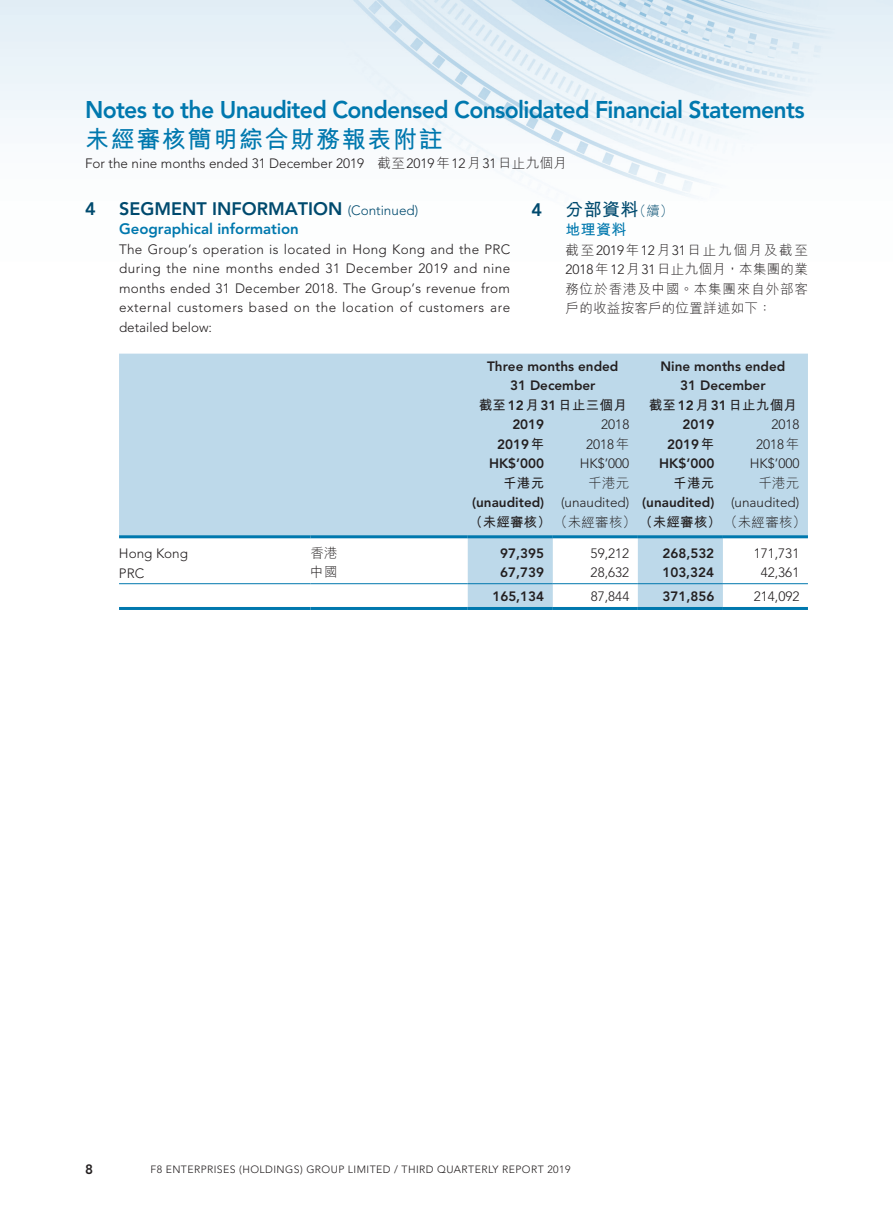
<style>
.page{position:relative;width:893px;height:1212px;background:#fff}
.page>*{position:absolute;margin:0;border:0;box-sizing:border-box;transform-origin:0 0}
.t1{font:800 24px "Avenir LT Std";letter-spacing:-.03em;color:#0078ae;scale:.96 1}
.t2{font:700 24px "M Hei HK";letter-spacing:.07em;color:#0078ae}
.t3{font:800 18px "Avenir LT Std";color:#004a6e}
.t4{font:700 18px "M Hei HK";color:#004a6e}
.t5{font:800 15px "Avenir LT Std";color:#0078ae}
.t6{font:700 15px "M Hei HK";color:#0078ae}
.t7{font:300 13.5px/19.5px "Avenir LT Std";color:#231f20;text-align:justify}
.t8{font:800 13.5px/19.5px "Avenir LT Std";color:#231f20;text-align:center}
.t9{font:300 13.5px/19.5px "M Hei HK";letter-spacing:.02em;color:#231f20;text-align:justify}
.t10{font:700 13.5px "M Hei HK";letter-spacing:.02em;color:#231f20}
.t11{font:300 10.5px "Avenir LT Std";letter-spacing:.04em;color:#231f20}
.s1{font-family:"M Hei HK"}
.s2{font-weight:300;font-size:13.5px}
.s3{font-family:"Avenir LT Std";font-weight:800}
.s4{font-family:"M Hei HK";font-weight:700}
.s5{font-weight:300}
.s6{font-family:"Avenir LT Std"}
</style>
<div class="page">
<img style="left:0;top:0;width:893px;height:354px">
<svg style="left:119px;top:354px;width:689px;height:253px;fill:#bdd9ea"></svg>
<hr style="left:119px;top:535px;width:191px;height:3px;background:#0078ae">
<hr style="left:310px;top:535px;width:158px;height:3px;background:#0078ae">
<hr style="left:468px;top:535px;width:85px;height:3px;background:#0078ae">
<hr style="left:553px;top:535px;width:85px;height:3px;background:#0078ae">
<hr style="left:638px;top:535px;width:85px;height:3px;background:#0078ae">
<hr style="left:723px;top:535px;width:85px;height:3px;background:#0078ae">
<hr style="left:119px;top:583px;width:191px;height:1px;background:#0078ae">
<hr style="left:310px;top:583px;width:158px;height:1px;background:#0078ae">
<hr style="left:468px;top:583px;width:85px;height:1px;background:#0078ae">
<hr style="left:553px;top:583px;width:85px;height:1px;background:#0078ae">
<hr style="left:638px;top:583px;width:85px;height:1px;background:#0078ae">
<hr style="left:723px;top:583px;width:85px;height:1px;background:#0078ae">
<hr style="left:119px;top:607px;width:191px;height:3px;background:#0078ae">
<hr style="left:310px;top:607px;width:158px;height:3px;background:#0078ae">
<hr style="left:468px;top:607px;width:85px;height:3px;background:#0078ae">
<hr style="left:553px;top:607px;width:85px;height:3px;background:#0078ae">
<hr style="left:638px;top:607px;width:85px;height:3px;background:#0078ae">
<hr style="left:723px;top:607px;width:85px;height:3px;background:#0078ae">
<h1 class="t1" style="left:85px;top:95px;width:751px">Notes to the Unaudited Condensed Consolidated Financial Statements</h1>
<h1 class="t2" style="left:85px;top:121px;width:359px">未經審核簡明綜合財務報表附註</h1>
<p class="t7" style="left:85px;top:154px;width:483px">For the nine months ended 31 December 2019 <span class="s1">截至</span>2019<span class="s1">年</span>12<span class="s1">月</span>31<span class="s1">日止九個月</span></p>
<h2 class="t3" style="left:85px;top:198px;width:12px">4</h2>
<h2 class="t3" style="left:119px;top:198px;width:301px">SEGMENT INFORMATION <span class="s2">(Continued)</span></h2>
<p class="t5" style="left:119px;top:220px;width:181px">Geographical information</p>
<p class="t7" style="left:119px;top:239px;width:393px">The Group’s operation is located in Hong Kong and the PRC during the nine months ended 31 December 2019 and nine months ended 31 December 2018. The Group’s revenue from external customers based on the location of customers are detailed below:</p>
<p class="t8" style="left:487px;top:356px;width:133px">Three months ended<br>31 December</p>
<p class="t8" style="left:660px;top:356px;width:126px">Nine months ended<br>31 December</p>
<p class="t10" style="left:479px;top:396px;width:150px">截至<span class="s3">12</span>月<span class="s3">31</span>日止三個月</p>
<p class="t10" style="left:649px;top:396px;width:150px">截至<span class="s3">12</span>月<span class="s3">31</span>日止九個月</p>
<p class="t8" style="left:512px;top:415px;width:33px">2019</p>
<p class="t7" style="left:601px;top:415px;width:30px">2018</p>
<p class="t8" style="left:682px;top:415px;width:33px">2019</p>
<p class="t7" style="left:771px;top:415px;width:30px">2018</p>
<p class="t8" style="left:497px;top:435px;width:49px">2019<span class="s4">年</span></p>
<p class="t7" style="left:586px;top:435px;width:45px">2018<span class="s1">年</span></p>
<p class="t8" style="left:667px;top:435px;width:49px">2019<span class="s4">年</span></p>
<p class="t7" style="left:756px;top:435px;width:45px">2018<span class="s1">年</span></p>
<p class="t8" style="left:489px;top:454px;width:57px">HK$’000</p>
<p class="t7" style="left:580px;top:454px;width:51px">HK$’000</p>
<p class="t8" style="left:659px;top:454px;width:57px">HK$’000</p>
<p class="t7" style="left:750px;top:454px;width:51px">HK$’000</p>
<p class="t10" style="left:503px;top:474px;width:43px">千港元</p>
<p class="t9" style="left:588px;top:473px;width:43px">千港元</p>
<p class="t10" style="left:673px;top:474px;width:43px">千港元</p>
<p class="t9" style="left:758px;top:473px;width:43px">千港元</p>
<p class="t8" style="left:472px;top:493px;width:329px">(unaudited) <span class="s5">(unaudited)</span> (unaudited) <span class="s5">(unaudited)</span></p>
<p class="t10" style="left:469px;top:513px;width:338px">（未經審核）<span class="s5">（未經審核）</span>（未經審核）<span class="s5">（未經審核）</span></p>
<p class="t7" style="left:119px;top:543px;width:71px">Hong Kong</p>
<p class="t9" style="left:310px;top:543px;width:29px">香港</p>
<p class="t8" style="left:500px;top:543px;width:45px">97,395</p>
<p class="t7" style="left:591px;top:543px;width:40px">59,212</p>
<p class="t8" style="left:662px;top:543px;width:53px">268,532</p>
<p class="t7" style="left:754px;top:543px;width:47px">171,731</p>
<p class="t7" style="left:119px;top:563px;width:27px">PRC</p>
<p class="t9" style="left:310px;top:562px;width:29px">中國</p>
<p class="t8" style="left:500px;top:563px;width:45px">67,739</p>
<p class="t7" style="left:591px;top:563px;width:40px">28,632</p>
<p class="t8" style="left:662px;top:563px;width:53px">103,324</p>
<p class="t7" style="left:761px;top:563px;width:40px">42,361</p>
<p class="t8" style="left:492px;top:587px;width:53px">165,134</p>
<p class="t7" style="left:591px;top:587px;width:40px">87,844</p>
<p class="t8" style="left:662px;top:587px;width:53px">371,856</p>
<p class="t7" style="left:754px;top:587px;width:47px">214,092</p>
<h2 class="t3" style="left:531px;top:199px;width:12px">4</h2>
<h2 class="t4" style="left:566px;top:196px;width:109px">分部資料<span class="s2">（續）</span></h2>
<p class="t6" style="left:565px;top:219px;width:62px">地理資料</p>
<p class="t9" style="left:565px;top:240px;width:244px">截至<span class="s6">2019</span>年<span class="s6">12</span>月<span class="s6">31</span>日止九個月及截至<span class="s6">2018</span>年<span class="s6">12</span>月<span class="s6">31</span>日止九個月，本集團的業務位於香港及中國。本集團來自外部客戶的收益按客戶的位置詳述如下：</p>
<p class="t8" style="left:85px;top:1159px;width:9px">8</p>
<p class="t11" style="left:150px;top:1163px;width:422px">F8 ENTERPRISES (HOLDINGS) GROUP LIMITED / THIRD QUARTERLY REPORT 2019</p>
</div>
